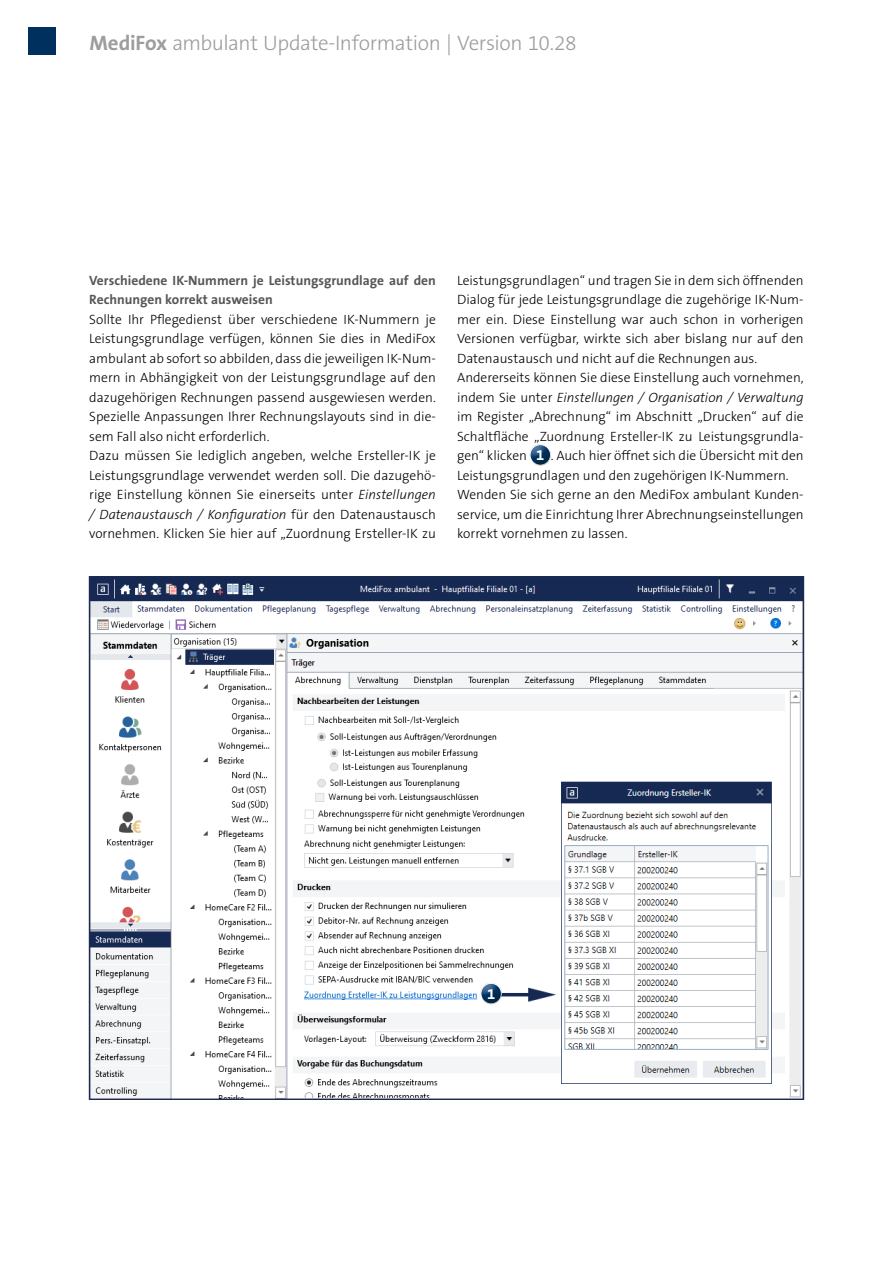
<style>
.page{position:relative;width:893px;height:1263px;background:#fff}
.page>*{position:absolute;margin:0;border:0;box-sizing:border-box;transform-origin:0 0}
.t1{font:300 21px "The Sans B3";letter-spacing:-.02em;color:#9d9d9c}
.t2{font:700 15px "The Sans B7";color:#fff}
.t3{font:300 13.5px/19.5px "The Sans B3";color:#000}
.t4{font:700 13.5px/19.5px "The Sans B7";color:#575756}
.s1{font-family:"The Sans B7";font-weight:700}
.s2{font-style:italic}
.s3{font-family:"The Sans B7";font-weight:700;font-size:15px;color:#fff}
</style>
<div class="page">
<div style="left:28px;top:28px;width:27px;height:27px;background:#00305d"></div>
<div style="left:523px;top:443px;width:39px;height:25px;background:#000;opacity:.2"></div>
<img style="left:91px;top:578px;width:711px;height:520px">
<div style="left:470px;top:974px;width:39px;height:32px;background:#7682a5;opacity:.75"></div>
<div style="left:474px;top:981px;width:38px;height:26px;background:#000;opacity:.2"></div>
<h1 class="t1" style="left:89px;top:32px;width:489px"><span class="s1">MediFox</span> ambulant Update-Information | Version 10.28</h1>
<p class="t4" style="left:89px;top:271px;width:348px">Verschiedene IK-Nummern je Leistungsgrundlage auf den<br>Rechnungen korrekt ausweisen</p>
<p class="t3" style="left:89px;top:310px;width:348px">Sollte Ihr Pflegedienst über verschiedene IK-Nummern je Leistungsgrundlage verfügen, können Sie dies in MediFox ambulant ab sofort so abbilden, dass die jeweiligen IK-Num&shy;mern in Abhängigkeit von der Leistungsgrundlage auf den dazugehörigen Rechnungen passend ausgewiesen werden.<br>Spezielle Anpassungen Ihrer Rechnungslayouts sind in die&shy;sem Fall also nicht erforderlich.<br>Dazu müssen Sie lediglich angeben, welche Ersteller-IK je Leistungsgrundlage verwendet werden soll. Die dazugehö&shy;rige Einstellung können Sie einerseits unter <span class="s2">Einstellungen / Datenaustausch / Konfiguration</span> für den Datenaustausch vornehmen. Klicken Sie hier auf „Zuordnung Ersteller-IK zu</p>
<p class="t3" style="left:457px;top:271px;width:348px">Leistungsgrundlagen“ und tragen Sie in dem sich öffnenden Dialog für jede Leistungsgrundlage die zugehörige IK-Num&shy;mer ein. Diese Einstellung war auch schon in vorherigen Versionen verfügbar, wirkte sich aber bislang nur auf den Datenaustausch und nicht auf die Rechnungen aus.<br>Andererseits können Sie diese Einstellung auch vornehmen, indem Sie unter <span class="s2">Einstellungen / Organisation / Verwaltung </span>im Register „Abrechnung“ im Abschnitt „Drucken“ auf die Schaltfläche „Zuordnung Ersteller-IK zu Leistungsgrundla&shy;gen“ klicken <span class="s3">1</span> . Auch hier öffnet sich die Übersicht mit den Leistungsgrundlagen und den zugehörigen IK-Nummern.<br>Wenden Sie sich gerne an den MediFox ambulant Kunden&shy;service, um die Einrichtung Ihrer Abrechnungseinstellungen korrekt vornehmen zu lassen.</p>
<p class="t2" style="left:487px;top:985px;width:10px">1</p>
</div>
